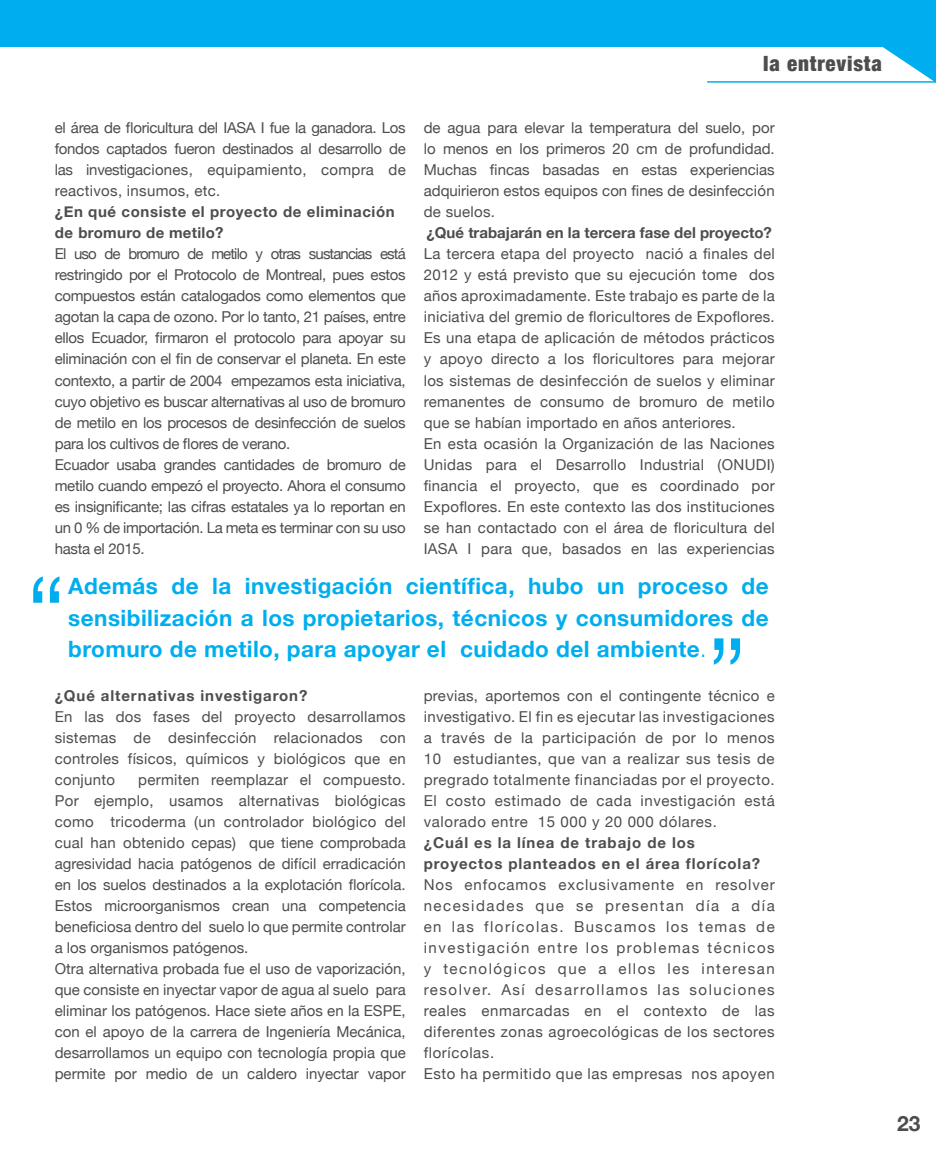
<style>
.page{position:relative;width:936px;height:1149px;background:#fff}
.page>*{position:absolute;margin:0;border:0;box-sizing:border-box;transform-origin:0 0}
.t1{font:300 108px "Helvetica Neue";color:#00aeef}
.t2{font:700 22.5px/31.5px "Helvetica Neue";letter-spacing:.02em;color:#00aeef;text-align:justify}
.t3{font:900 condensed 21px "Helvetica Neue";letter-spacing:.04em;color:#4d4d4f}
.t4{font:700 21px "Helvetica Neue";color:#4d4d4f}
.t5{font:15px/21px "Helvetica Neue";letter-spacing:.02em;color:#4d4d4f;text-align:justify}
.t6{font:15px/21px "Helvetica Neue";letter-spacing:-.02em;color:#4d4d4f}
.t7{font:15px/21px "Helvetica Neue";color:#4d4d4f}
.t8{font:15px/21px "Helvetica Neue";letter-spacing:.08em;color:#4d4d4f}
.t9{font:700 15px/21px "Helvetica Neue";letter-spacing:.06em;color:#4d4d4f}
.t10{font:700 15px/21px "Helvetica Neue";letter-spacing:.04em;color:#4d4d4f}
.t11{font:700 15px "Helvetica Neue";color:#4d4d4f}
.s1{font-weight:300}
</style>
<div class="page">
<div style="left:0;top:0;width:935px;height:46px;background:#00aeef"></div>
<svg style="left:881px;top:46px;width:54px;height:35px"></svg>
<hr style="left:707px;top:81px;width:228px;height:2px;background:#00aeef">
<h3 class="t3" style="left:763px;top:46px;width:120px">la entrevista</h3>
<p class="t5" style="left:55px;top:118px;width:352px">el área de floricultura del IASA I fue la ganadora. Los fondos captados fueron destinados al desarrollo de las investigaciones, equipamiento, compra de reactivos, insumos, etc.</p>
<p class="t10" style="left:55px;top:202px;width:341px">¿En qué consiste el proyecto de eliminación de bromuro de metilo?</p>
<p class="t6" style="left:55px;top:244px;width:352px">El uso de bromuro de metilo y otras sustancias está restringido por el Protocolo de Montreal, pues estos compuestos están catalogados como elementos que agotan la capa de ozono. Por lo tanto, 21 países, entre ellos Ecuador, firmaron el protocolo para apoyar su eliminación con el fin de conservar el planeta. En este contexto, a partir de 2004 empezamos esta iniciativa, cuyo objetivo es buscar alternativas al uso de bromuro de metilo en los procesos de desinfección de suelos para los cultivos de flores de verano.<br>Ecuador usaba grandes cantidades de bromuro de metilo cuando empezó el proyecto. Ahora el consumo es insignificante; las cifras estatales ya lo reportan en un 0 % de importación. La meta es terminar con su uso hasta el 2015.</p>
<p class="t5" style="left:424px;top:118px;width:352px">de agua para elevar la temperatura del suelo, por lo menos en los primeros 20 cm de profundidad.<br>Muchas fincas basadas en estas experiencias adquirieron estos equipos con fines de desinfección de suelos.</p>
<p class="t11" style="left:426px;top:221px;width:347px">¿Qué trabajarán en la tercera fase del proyecto?</p>
<p class="t5" style="left:424px;top:244px;width:352px;text-align:left">La tercera etapa del proyecto nació a finales del 2012 y está previsto que su ejecución tome dos años aproximadamente. Este trabajo es parte de la iniciativa del gremio de floricultores de Expoflores.<br>Es una etapa de aplicación de métodos prácticos y apoyo directo a los floricultores para mejorar los sistemas de desinfección de suelos y eliminar remanentes de consumo de bromuro de metilo que se habían importado en años anteriores.<br>En esta ocasión la Organización de las Naciones Unidas para el Desarrollo Industrial (ONUDI) financia el proyecto, que es coordinado por Expoflores. En este contexto las dos instituciones se han contactado con el área de floricultura del IASA I para que, basados en las experiencias</p>
<h1 class="t1" style="left:26px;top:527px;width:41px">“</h1>
<h2 class="t2" style="left:68px;top:570px;width:702px">Además de la investigación científica, hubo un proceso de sensibilización a los propietarios, técnicos y consumidores de bromuro de metilo, para apoyar el cuidado del ambiente<span class="s1">.</span></h2>
<h1 class="t1" style="left:707px;top:589px;width:41px">”</h1>
<p class="t9" style="left:55px;top:685px;width:254px">¿Qué alternativas investigaron?</p>
<p class="t5" style="left:55px;top:706px;width:352px">En las dos fases del proyecto desarrollamos sistemas de desinfección relacionados con controles físicos, químicos y biológicos que en conjunto</p>
<p class="t7" style="left:55px;top:769px;width:352px;text-indent:83px">permiten reemplazar el compuesto.<br>Por ejemplo, usamos alternativas biológicas como tricoderma (un controlador biológico del cual han obtenido cepas) que tiene comprobada agresividad hacia patógenos de difícil erradicación en los suelos destinados a la explotación florícola.<br>Estos microorganismos crean una competencia beneficiosa dentro del suelo lo que permite controlar a los organismos patógenos.<br>Otra alternativa probada fue el uso de vaporización, que consiste en inyectar vapor de agua al suelo para eliminar los patógenos. Hace siete años en la ESPE, con el apoyo de la carrera de Ingeniería Mecánica, desarrollamos un equipo con tecnología propia que permite por medio de un caldero inyectar vapor</p>
<p class="t5" style="left:424px;top:685px;width:352px">previas, aportemos con el contingente técnico e investigativo. El fin es ejecutar las investigaciones a través de la participación de por lo menos 10 estudiantes, que van a realizar sus tesis de pregrado totalmente financiadas por el proyecto.<br>El costo estimado de cada investigación está valorado entre 15 000 y 20 000 dólares.</p>
<p class="t9" style="left:424px;top:832px;width:338px">¿Cuál es la línea de trabajo de los proyectos planteados en el área florícola?</p>
<p class="t8" style="left:424px;top:874px;width:352px">Nos enfocamos exclusivamente en resolver necesidades que se presentan día a día en las florícolas. Buscamos los temas de investigación entre los problemas técnicos y tecnológicos que a ellos les interesan resolver. Así desarrollamos las soluciones reales enmarcadas en el contexto de las diferentes zonas agroecológicas de los sectores florícolas.<br>Esto ha permitido que las empresas nos apoyen</p>
<h3 class="t4" style="left:897px;top:1106px;width:25px">23</h3>
</div>
